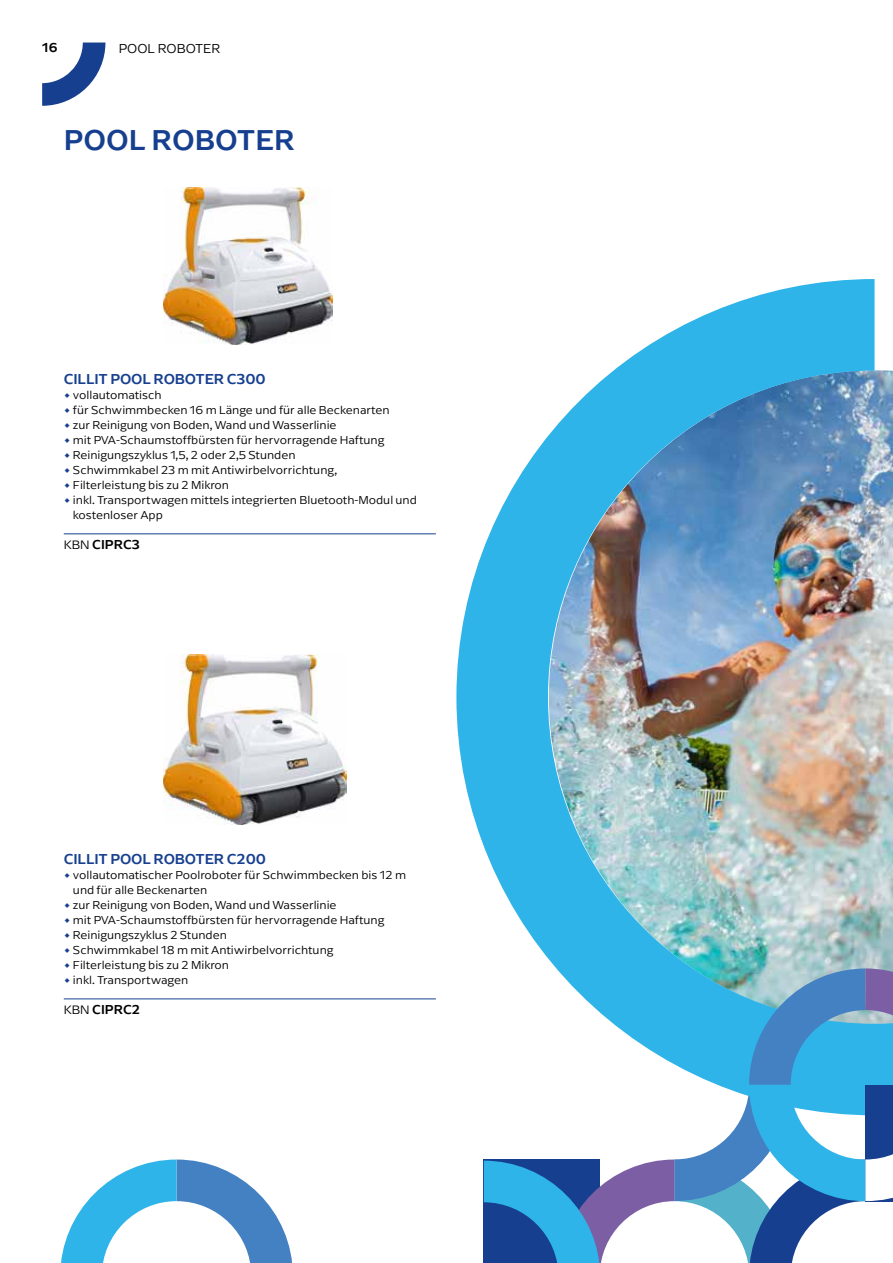
<style>
.page{position:relative;width:893px;height:1263px;background:#fff}
.page>*{position:absolute;margin:0;border:0;box-sizing:border-box;transform-origin:0 0}
.t1{font:500 30px "Arpona Sans";color:#163f8f}
.t2{font:500 15px "Arpona Sans";letter-spacing:-.01em;color:#163f8f}
.t3{font:500 13.5px "Arpona Sans";color:#000}
.t4{font:300 13.5px "Arpona Sans";color:#000}
.t5{font:300 12px/15px "Arpona Sans";color:#000}
.s1{font-weight:500;color:#163f8f}
.s2{font-weight:300;font-size:12.75px}
</style>
<div class="page">
<hr style="left:64px;top:534px;width:372px;height:1px;background:#163f8f">
<hr style="left:64px;top:999px;width:372px;height:1px;background:#163f8f">
<img style="left:163px;top:187px;width:170px;height:158px">
<img style="left:163px;top:654px;width:183px;height:170px">
<svg style="left:42px;top:43px;width:63px;height:63px"></svg>
<img style="left:456px;top:279px;width:437px;height:689px">
<svg style="left:61px;top:1159px;width:231px;height:104px"></svg>
<svg style="left:484px;top:968px;width:409px;height:295px"></svg>
<p class="t3" style="left:42px;top:38px;width:17px">16</p>
<p class="t4" style="left:119px;top:40px;width:103px">POOL ROBOTER</p>
<h1 class="t1" style="left:64px;top:119px;width:232px">POOL ROBOTER</h1>
<p class="t2" style="left:64px;top:368px;width:203px">CILLIT POOL ROBOTER C300</p>
<p class="t5" style="left:64px;top:387px;width:99px"><span class="s1">•</span> vollautomatisch</p>
<p class="t5" style="left:64px;top:402px;width:327px"><span class="s1">•</span> für Schwimmbecken 16 m Länge und für alle Beckenarten</p>
<p class="t5" style="left:64px;top:417px;width:274px"><span class="s1">•</span> zur Reinigung von Boden, Wand und Wasserlinie</p>
<p class="t5" style="left:64px;top:432px;width:322px"><span class="s1">•</span> mit PVA-Schaumstoffbürsten für hervorragende Haftung</p>
<p class="t5" style="left:64px;top:447px;width:233px"><span class="s1">•</span> Reinigungszyklus 1,5, 2 oder 2,5 Stunden</p>
<p class="t5" style="left:64px;top:462px;width:275px"><span class="s1">•</span> Schwimmkabel 23 m mit Antiwirbelvorrichtung,</p>
<p class="t5" style="left:64px;top:477px;width:167px"><span class="s1">•</span> Filterleistung bis zu 2 Mikron</p>
<p class="t5" style="left:73px;top:492px;width:345px;text-indent:-9px"><span class="s1">•</span> inkl. Transportwagen mittels integrierten Bluetooth-Modul und kostenloser App</p>
<p class="t3" style="left:64px;top:535px;width:78px"><span class="s2">KBN</span> CIPRC3</p>
<p class="t2" style="left:64px;top:848px;width:204px">CILLIT POOL ROBOTER C200</p>
<p class="t5" style="left:73px;top:867px;width:335px;text-indent:-9px"><span class="s1">•</span> vollautomatischer Poolroboter für Schwimmbecken bis 12 m und für alle Beckenarten</p>
<p class="t5" style="left:64px;top:897px;width:274px"><span class="s1">•</span> zur Reinigung von Boden, Wand und Wasserlinie</p>
<p class="t5" style="left:64px;top:912px;width:322px"><span class="s1">•</span> mit PVA-Schaumstoffbürsten für hervorragende Haftung</p>
<p class="t5" style="left:64px;top:927px;width:165px"><span class="s1">•</span> Reinigungszyklus 2 Stunden</p>
<p class="t5" style="left:64px;top:942px;width:271px"><span class="s1">•</span> Schwimmkabel 18 m mit Antiwirbelvorrichtung</p>
<p class="t5" style="left:64px;top:957px;width:167px"><span class="s1">•</span> Filterleistung bis zu 2 Mikron</p>
<p class="t5" style="left:64px;top:972px;width:126px"><span class="s1">•</span> inkl. Transportwagen</p>
<p class="t3" style="left:64px;top:1000px;width:78px"><span class="s2">KBN</span> CIPRC2</p>
</div>
